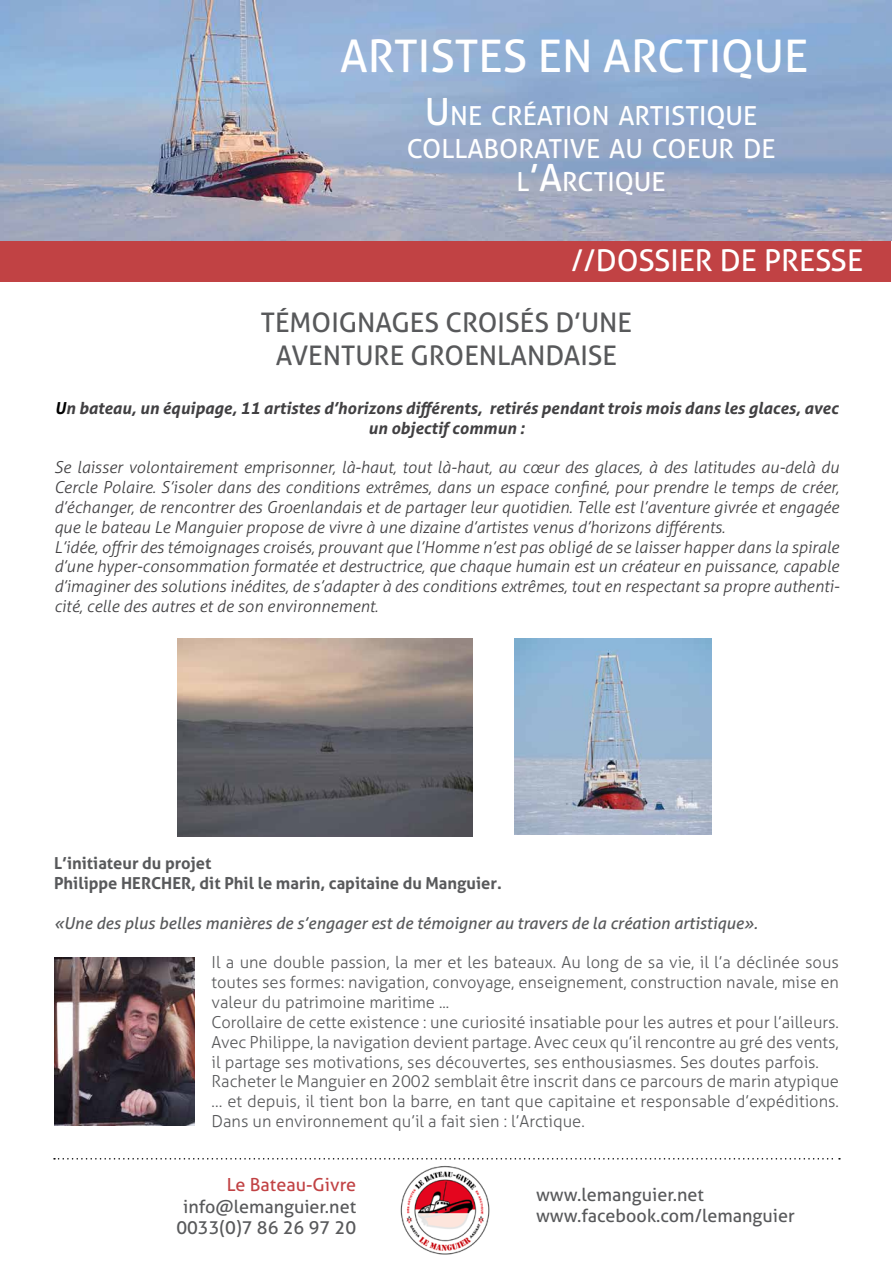
<style>
.page{position:relative;width:893px;height:1263px;background:#fff}
.page>*{position:absolute;margin:0;border:0;box-sizing:border-box;transform-origin:0 0}
.t1{font:45px "Aller";color:#fff}
.t2{font:30px "Aller";color:#fff}
.t3{font:27px/32.4px "Aller";color:#58595b;text-align:center}
.t4{font:26.25px/33px "Aller";color:#fff;text-align:center}
.t5{font:18px/21.6px "Aller";color:#58595b;text-align:center}
.t6{font:18px "Aller";color:#c14244}
.t7{font:italic 300 16.5px/19.8px "Aller";color:#414042}
.t8{font:300 16.5px/19.8px "Aller";color:#58595b}
.t9{font:italic 700 16.5px/19.8px "Aller";color:#414042;text-align:center}
.t10{font:italic 16.5px "Aller";color:#58595b}
.t11{font:700 16.5px/19.8px "Aller";color:#58595b}
.s1{font-size:37.5px}
.s2{color:#000}
</style>
<div class="page">
<div style="left:1px;top:240px;width:890px;height:41px;background:#c14244"></div>
<img style="left:0;top:1px;width:892px;height:240px">
<img style="left:178px;top:639px;width:294px;height:197px">
<img style="left:515px;top:639px;width:196px;height:196px">
<img style="left:400px;top:1166px;width:90px;height:89px">
<img style="left:54px;top:958px;width:141px;height:168px">
<svg style="left:54px;top:1158px;width:786px;height:1px"></svg>
<h1 class="t1" style="left:340px;top:29px;width:470px">ARTISTES EN ARCTIQUE</h1>
<h3 class="t4" style="left:407px;top:99px;width:370px"><span class="s1">U</span>NE CRÉATION ARTISTIQU E<br>COLLABORATIVE AU COEU R DE<br>L<span class="s1">’A</span>RCTIQU E</h3>
<h2 class="t2" style="left:571px;top:242px;width:293px">//DOSSIER DE PRESSE</h2>
<h3 class="t3" style="left:261px;top:307px;width:373px">TÉMOIGNAG ES CROISÉS D’UNE<br>AVENTURE GROENLANDAISE</h3>
<p class="t9" style="left:55px;top:398px;width:785px"><span class="s2">U</span>n bateau, un équipage, 11 artistes d’horizons différents, retirés pendant trois mois dans les glaces, avec un objectif commun :</p>
<p class="t7" style="left:54px;top:458px;width:787px">Se laisser volontairement emprisonner, là-haut, tout là-haut, au cœur des glaces, à des latitudes au-delà du Cercle Polaire. S’isoler dans des conditions extrêmes, dans un espace confiné, pour prendre le temps de créer, d’échanger, de rencontrer des Groenlandais et de partager leur quotidien. Telle est l’aventure givrée et engagée que le bateau Le Manguier propose de vivre à une dizaine d’artistes venus d’horizons différents.<br>L’idée, offrir des témoignages croisés, prouvant que l’Homme n’est pas obligé de se laisser happer dans la spirale d’une hyper-consommation formatée et destructrice, que chaque humain est un créateur en puissance, capable d’imaginer des solutions inédites, de s’adapter à des conditions extrêmes, tout en respectant sa propre authenti&shy;cité, celle des autres et de son environnement.</p>
<p class="t11" style="left:54px;top:854px;width:449px">L’initiateur du projet<br>Philippe HERCHER, dit Phil le marin, capitaine du Manguier.</p>
<p class="t10" style="left:54px;top:913px;width:705px">«Une des plus belles manières de s’engager est de témoigner au travers de la création artistique».</p>
<p class="t8" style="left:212px;top:953px;width:629px">Il a une double passion, la mer et les bateaux. Au long de sa vie, il l’a déclinée sous toutes ses formes: navigation, convoyage, enseignement, construction navale, mise en valeur du patrimoine maritime ...<br>Corollaire de cette existence : une curiosité insatiable pour les autres et pour l’ailleurs.<br>Avec Philippe, la navigation devient partage. Avec ceux qu’il rencontre au gré des vents, il partage ses motivations, ses découvertes, ses enthousiasmes. Ses doutes parfois.<br>Racheter le Manguier en 2002 semblait être inscrit dans ce parcours de marin atypique … et depuis, il tient bon la barre, en tant que capitaine et responsable d’expéditions.<br>Dans un environnement qu’il a fait sien : l’Arctique.</p>
<p class="t6" style="left:227px;top:1174px;width:131px">LE BATEAU-GIVRE</p>
<p class="t5" style="left:176px;top:1195px;width:181px">INFO@LEMANGUIER.NET<br>0033(0)7 86 26 97 20</p>
<p class="t5" style="left:536px;top:1183px;width:260px;text-align:left">WWW.LEMANGUIER.NET<br>WWW.FACEBOOK.COM/LEMANGUIER</p>
</div>
